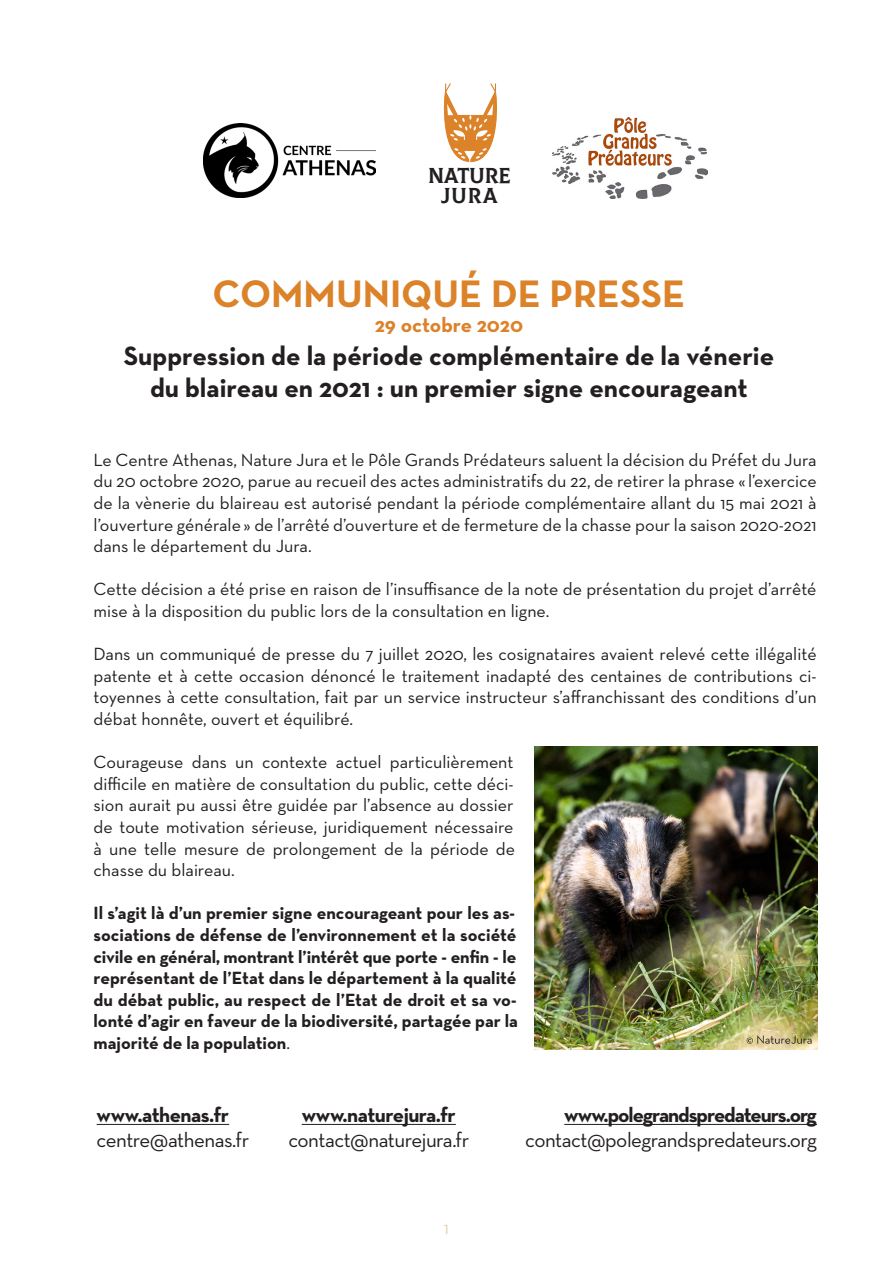
<style>
.page{position:relative;width:893px;height:1263px;background:#fff}
.page>*{position:absolute;margin:0;border:0;box-sizing:border-box;transform-origin:0 0}
.t1{font:700 39px "Neutra Text";color:#dc8229}
.t2{font:700 27px "Neutra Text";color:#231f20}
.t3{font:21.45px/19.4px "Colus";letter-spacing:-.025em;color:#231f20;text-align:center}
.t4{font:21px "Neutra Text";letter-spacing:-.025em;color:#231f20}
.t5{font:700 21px "Neutra Text";letter-spacing:-.04em;color:#231f20}
.t6{font:700 21px "Neutra Text";color:#dc8229}
.t7{font:18px/21.6px "Neutra Text";color:#231f20;text-align:justify}
.t8{font:700 18px/21.6px "Neutra Text";color:#231f20}
.t9{font:18px "Neutra Text";color:#e3d1ba}
.s1{font-weight:400}
</style>
<div class="page">
<svg style="left:443px;top:83px;width:54px;height:80px"></svg>
<img style="left:204px;top:123px;width:172px;height:75px">
<img style="left:553px;top:118px;width:155px;height:81px">
<img style="left:535px;top:746px;width:282px;height:303px">
<svg style="left:747px;top:1035px;width:65px;height:9px"></svg>
<hr style="left:302px;top:1124px;width:154px;height:1px;background:#231f20">
<hr style="left:564px;top:1124px;width:253px;height:1px;background:#231f20">
<hr style="left:97px;top:1124px;width:132px;height:1px;background:#231f20">
<p class="t3" style="left:428px;top:165px;width:85px">NATURE<br>JURA</p>
<p class="t1" style="left:213px;top:270px;width:474px">COMMUNIQUÉ DE PRESSE</p>
<p class="t6" style="left:375px;top:312px;width:150px">29 octobre 2020</p>
<p class="t2" style="left:124px;top:339px;width:652px">Suppression de la période complémentaire de la vénerie</p>
<p class="t2" style="left:150px;top:371px;width:599px">du blaireau en 2021 : un premier signe encourageant</p>
<p class="t7" style="left:94px;top:449px;width:725px">Le Centre Athenas, Nature Jura et le Pôle Grands Prédateurs saluent la décision du Préfet du Jura du 20 octobre 2020, parue au recueil des actes administratifs du 22, de retirer la phrase « l’exercice de la vènerie du blaireau est autorisé pendant la période complémentaire allant du 15 mai 2021 à l’ouverture générale » de l’arrêté d’ouverture et de fermeture de la chasse pour la saison 2020-2021 dans le département du Jura.</p>
<p class="t7" style="left:94px;top:578px;width:724px">Cette décision a été prise en raison de l’insuffisance de la note de présentation du projet d’arrêté mise à la disposition du public lors de la consultation en ligne.</p>
<p class="t7" style="left:94px;top:643px;width:725px">Dans un communiqué de presse du 7 juillet 2020, les cosignataires avaient relevé cette illégalité patente et à cette occasion dénoncé le traitement inadapté des centaines de contributions ci&shy;toyennes à cette consultation, fait par un service instructeur s’affranchissant des conditions d’un débat honnête, ouvert et équilibré.</p>
<p class="t7" style="left:94px;top:751px;width:423px">Courageuse dans un contexte actuel particulièrement difficile en matière de consultation du public, cette déci&shy;sion aurait pu aussi être guidée par l’absence au dossier de toute motivation sérieuse, juridiquement nécessaire à une telle mesure de prolongement de la période de chasse du blaireau.</p>
<p class="t8" style="left:94px;top:902px;width:426px">Il s’agit là d’un premier signe encourageant pour les as&shy;sociations de défense de l’environnement et la société civile en général, montrant l’intérêt que porte - enfin - le représentant de l’Etat dans le département à la qualité du débat public, au respect de l’Etat de droit et sa vo&shy;lonté d’agir en faveur de la biodiversité, partagée par la majorité de la population<span class="s1">.</span></p>
<p class="t5" style="left:97px;top:1101px;width:134px">www.athenas.fr</p>
<p class="t4" style="left:97px;top:1127px;width:154px">centre@athenas.fr</p>
<p class="t5" style="left:302px;top:1101px;width:156px">www.naturejura.fr</p>
<p class="t4" style="left:288px;top:1127px;width:182px">contact@naturejura.fr</p>
<p class="t9" style="left:444px;top:1217px;width:7px">1</p>
<p class="t5" style="left:564px;top:1101px;width:254px">www.polegrandspredateurs.org</p>
<p class="t4" style="left:525px;top:1127px;width:293px">contact@polegrandspredateurs.org</p>
</div>
